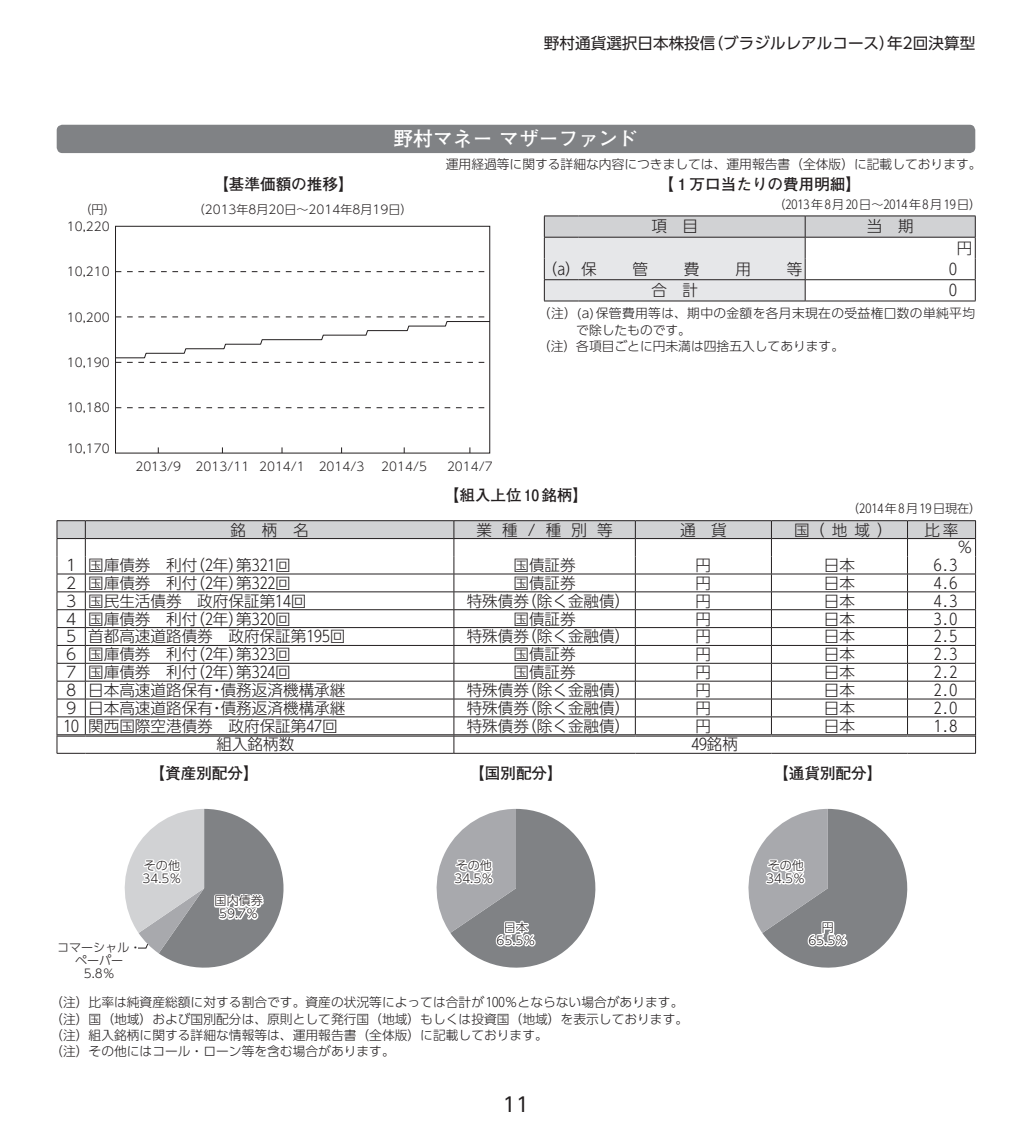
<style>
.page{position:relative;width:1032px;height:1134px;background:#fff}
.page>*{position:absolute;margin:0;border:0;box-sizing:border-box;transform-origin:0 0}
.t1{font:700 19.8px "Futo Go B101 Pro";color:#fff}
.t2{font:19.8px "UD Shin Go Pro";color:#231f20}
.t3{font:300 15.6px/17.8px "UD Shin Go Pro";color:#231f20}
.t4{font:700 15.6px "Futo Go B101 Pro";color:#231f20}
.t5{font:15.6px "UD Shin Go Pro";color:#231f20}
.t6{font:300 12.8px/16.4px "UD Shin Go Pro";color:#231f20}
.t7{font:300 12.8px "UD Shin Go Pro";letter-spacing:.025em;color:#231f20}
.t8{font:300 12px/12.8px "UD Shin Go Pro";color:#231f20;text-align:center}
.t9{font:300 12px "UD Shin Go Pro";letter-spacing:.125em;color:#231f20}
</style>
<div class="page">
<div style="left:57px;top:125px;width:918px;height:28px;background:#808285;border-radius:6px"></div>
<svg style="left:117px;top:271px;width:368px;height:1px"></svg>
<svg style="left:117px;top:407px;width:368px;height:1px"></svg>
<svg style="left:117px;top:317px;width:371px;height:46px"></svg>
<div style="left:115px;top:226px;width:375px;height:227px;border:1px solid #231f20"></div>
<hr style="left:544px;top:301px;width:34px;height:1px;background:#231f20">
<hr style="left:578px;top:301px;width:227px;height:1px;background:#231f20">
<hr style="left:805px;top:301px;width:170px;height:1px;background:#231f20">
<svg style="left:544px;top:216px;width:432px;height:85px"></svg>
<svg style="left:57px;top:520px;width:919px;height:234px"></svg>
<svg style="left:124px;top:809px;width:160px;height:159px"></svg>
<svg style="left:436px;top:809px;width:160px;height:159px"></svg>
<svg style="left:748px;top:809px;width:160px;height:159px"></svg>
<p class="t5" style="left:544px;top:31px;width:433px">野村通貨選択日本株投信（ブラジルレアルコース）年2回決算型</p>
<p class="t8" style="left:79px;top:203px;width:38px">（円）</p>
<p class="t8" style="left:67px;top:220px;width:44px">10,220</p>
<p class="t8" style="left:67px;top:265px;width:44px">10,210</p>
<p class="t8" style="left:67px;top:310px;width:44px">10,200</p>
<p class="t8" style="left:67px;top:356px;width:44px">10,190</p>
<p class="t8" style="left:67px;top:401px;width:44px">10,180</p>
<p class="t8" style="left:67px;top:442px;width:44px">10,170</p>
<p class="t1" style="left:393px;top:123px;width:246px">野村マネー マザーファンド</p>
<p class="t6" style="left:446px;top:156px;width:537px">運用経過等に関する詳細な内容につきましては、運用報告書（全体版）に記載しております。</p>
<p class="t4" style="left:213px;top:172px;width:142px">【基準価額の推移】</p>
<p class="t8" style="left:193px;top:203px;width:221px">（2013年8月20日～2014年8月19日）</p>
<p class="t8" style="left:135px;top:460px;width:231px">2013/9 2013/11 2014/1 2014/3</p>
<p class="t8" style="left:381px;top:460px;width:47px">2014/5</p>
<p class="t8" style="left:447px;top:460px;width:47px">2014/7</p>
<p class="t4" style="left:658px;top:172px;width:204px">【1万口当たりの費用明細】</p>
<p class="t9" style="left:773px;top:194px;width:209px">（2013年8月20日～2014年8月19日）</p>
<p class="t3" style="left:651px;top:217px;width:48px">項 目</p>
<p class="t3" style="left:867px;top:217px;width:48px">当 期</p>
<p class="t3" style="left:957px;top:238px;width:17px">円</p>
<p class="t3" style="left:550px;top:259px;width:49px">（a）保</p>
<p class="t3" style="left:632px;top:259px;width:17px">管</p>
<p class="t3" style="left:684px;top:259px;width:17px">費</p>
<p class="t3" style="left:735px;top:259px;width:17px">用</p>
<p class="t3" style="left:787px;top:259px;width:17px">等</p>
<p class="t3" style="left:949px;top:259px;width:9px">0</p>
<p class="t3" style="left:651px;top:281px;width:48px">合 計</p>
<p class="t3" style="left:949px;top:281px;width:9px">0</p>
<p class="t7" style="left:538px;top:303px;width:439px">（注）(a)保管費用等は、期中の金額を各月末現在の受益権口数の単純平均</p>
<p class="t6" style="left:576px;top:321px;width:116px">で除したものです。</p>
<p class="t6" style="left:538px;top:337px;width:308px">（注）各項目ごとに円未満は四捨五入してあります。</p>
<p class="t4" style="left:444px;top:482px;width:146px">【組入上位10銘柄】</p>
<p class="t8" style="left:847px;top:502px;width:136px">（2014年8月19日現在）</p>
<p class="t3" style="left:231px;top:520px;width:79px">銘柄名</p>
<p class="t3" style="left:477px;top:520px;width:138px">業種/種別等</p>
<p class="t3" style="left:680px;top:520px;width:48px">通 貨</p>
<p class="t3" style="left:794px;top:520px;width:100px">国（地域）</p>
<p class="t3" style="left:957px;top:520px;width:17px;text-indent:-33px">比率％</p>
<p class="t3" style="left:63px;top:556px;width:229px">1 国庫債券　利付（2年）第321回</p>
<p class="t3" style="left:513px;top:556px;width:64px">国債証券</p>
<p class="t3" style="left:695px;top:556px;width:17px">円</p>
<p class="t3" style="left:824px;top:556px;width:33px">日本</p>
<p class="t3" style="left:934px;top:556px;width:25px">6.3</p>
<p class="t3" style="left:63px;top:573px;width:229px">2 国庫債券　利付（2年）第322回</p>
<p class="t3" style="left:513px;top:573px;width:64px">国債証券</p>
<p class="t3" style="left:695px;top:573px;width:17px">円</p>
<p class="t3" style="left:824px;top:573px;width:33px">日本</p>
<p class="t3" style="left:934px;top:573px;width:25px">4.6</p>
<p class="t3" style="left:63px;top:591px;width:245px">3 国民生活債券　政府保証第14回</p>
<p class="t3" style="left:467px;top:591px;width:165px">特殊債券（除く金融債）</p>
<p class="t3" style="left:695px;top:591px;width:17px">円</p>
<p class="t3" style="left:824px;top:591px;width:33px">日本</p>
<p class="t3" style="left:934px;top:591px;width:25px">4.3</p>
<p class="t3" style="left:63px;top:609px;width:229px">4 国庫債券　利付（2年）第320回</p>
<p class="t3" style="left:513px;top:609px;width:64px">国債証券</p>
<p class="t3" style="left:695px;top:609px;width:17px">円</p>
<p class="t3" style="left:824px;top:609px;width:33px">日本</p>
<p class="t3" style="left:934px;top:609px;width:25px">3.0</p>
<p class="t3" style="left:63px;top:627px;width:284px">5 首都高速道路債券　政府保証第19５回</p>
<p class="t3" style="left:467px;top:627px;width:165px">特殊債券（除く金融債）</p>
<p class="t3" style="left:695px;top:627px;width:17px">円</p>
<p class="t3" style="left:824px;top:627px;width:33px">日本</p>
<p class="t3" style="left:934px;top:627px;width:25px">2.５</p>
<p class="t3" style="left:63px;top:645px;width:229px">6 国庫債券　利付（2年）第323回</p>
<p class="t3" style="left:513px;top:645px;width:64px">国債証券</p>
<p class="t3" style="left:695px;top:645px;width:17px">円</p>
<p class="t3" style="left:824px;top:645px;width:33px">日本</p>
<p class="t3" style="left:934px;top:645px;width:25px">2.3</p>
<p class="t3" style="left:63px;top:663px;width:229px">7 国庫債券　利付（2年）第324回</p>
<p class="t3" style="left:513px;top:663px;width:64px">国債証券</p>
<p class="t3" style="left:695px;top:663px;width:17px">円</p>
<p class="t3" style="left:824px;top:663px;width:33px">日本</p>
<p class="t3" style="left:934px;top:663px;width:25px">2.2</p>
<p class="t3" style="left:63px;top:680px;width:284px">8 日本高速道路保有・債務返済機構承継</p>
<p class="t3" style="left:467px;top:680px;width:165px">特殊債券（除く金融債）</p>
<p class="t3" style="left:695px;top:680px;width:17px">円</p>
<p class="t3" style="left:824px;top:680px;width:33px">日本</p>
<p class="t3" style="left:934px;top:680px;width:25px">2.0</p>
<p class="t3" style="left:63px;top:698px;width:284px">9 日本高速道路保有・債務返済機構承継</p>
<p class="t3" style="left:467px;top:698px;width:165px">特殊債券（除く金融債）</p>
<p class="t3" style="left:695px;top:698px;width:17px">円</p>
<p class="t3" style="left:824px;top:698px;width:33px">日本</p>
<p class="t3" style="left:934px;top:698px;width:25px">2.0</p>
<p class="t3" style="left:63px;top:716px;width:276px">10 関西国際空港債券　政府保証第4７回</p>
<p class="t3" style="left:467px;top:716px;width:165px">特殊債券（除く金融債）</p>
<p class="t3" style="left:695px;top:716px;width:17px">円</p>
<p class="t3" style="left:824px;top:716px;width:33px">日本</p>
<p class="t3" style="left:934px;top:716px;width:25px">1.8</p>
<p class="t3" style="left:216px;top:735px;width:79px">組入銘柄数</p>
<p class="t3" style="left:691px;top:735px;width:48px">49銘柄</p>
<p class="t4" style="left:150px;top:760px;width:111px">【資産別配分】</p>
<p class="t4" style="left:469px;top:760px;width:95px">【国別配分】</p>
<p class="t4" style="left:773px;top:760px;width:111px">【通貨別配分】</p>
<p class="t8" style="left:142px;top:859px;width:40px;text-align:left">その他<br>34.5％</p>
<p class="t8" style="left:57px;top:941px;width:86px">コマーシャル・ペーパー<br>5.8％</p>
<p class="t8" style="left:215px;top:894px;width:50px">国内債券<br>59.7％</p>
<p class="t8" style="left:454px;top:859px;width:40px;text-align:left">その他<br>34.5％</p>
<p class="t8" style="left:496px;top:921px;width:40px">日本<br>65.5％</p>
<p class="t6" style="left:50px;top:994px;width:639px">（注）比率は純資産総額に対する割合です。資産の状況等によっては合計が100％とならない場合があります。（注）国（地域）および国別配分は、原則として発行国（地域）もしくは投資国（地域）を表示しております。（注）組入銘柄に関する詳細な情報等は、運用報告書（全体版）に記載しております。<br>（注）その他にはコール・ローン等を含む場合があります。</p>
<p class="t2" style="left:503px;top:1088px;width:28px">11</p>
<p class="t8" style="left:766px;top:859px;width:40px;text-align:left">その他<br>34.5％</p>
<p class="t8" style="left:808px;top:921px;width:40px">円<br>65.5％</p>
</div>
